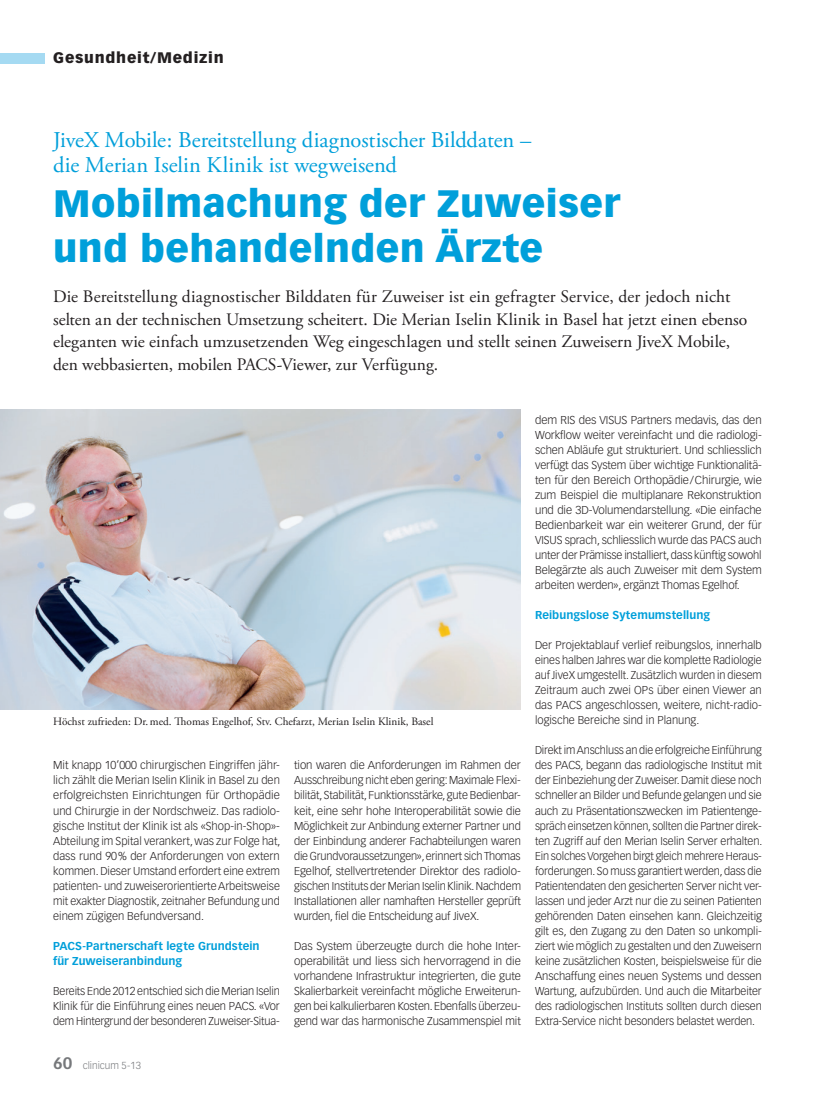
<style>
.page{position:relative;width:815px;height:1099px;background:#fff}
.page>*{position:absolute;margin:0;border:0;box-sizing:border-box;transform-origin:0 0}
.t1{font:900 37.5px/45px "Vectora LT Std";letter-spacing:.01em;color:#009fda}
.t2{font:22.5px/25px "Adobe Garamond Pro";color:#009fda}
.t3{font:17.5px/22.5px "Adobe Garamond Pro";color:#231f20}
.t4{font:900 15px "Vectora LT Std";letter-spacing:.05em;color:#231f20}
.t5{font:300 11.25px/15px "Vectora LT Std";letter-spacing:-.01em;color:#231f20;text-align:justify}
.t6{font:700 11.25px/15px "Vectora LT Std";letter-spacing:.005em;color:#009fda}
.t7{font:11.25px "Adobe Garamond Pro";color:#231f20}
.t8{font:300 10px "Vectora LH";color:#76787b}
.s1{font-weight:700;font-size:16.25px}
</style>
<div class="page">
<div style="left:0;top:53px;width:45px;height:10px;background:#a5daf2"></div>
<img style="left:0;top:409px;width:521px;height:300px">
<h3 class="t4" style="left:53px;top:49px;width:172px">Gesundheit/Medizin</h3>
<h2 class="t2" style="left:53px;top:128px;width:480px">JiveX Mobile: Bereitstellung diagnostischer Bilddaten – die Merian Iselin Klinik ist wegweisend</h2>
<h1 class="t1" style="left:53px;top:180px;width:568px">Mobilmachung der Zuweiser und behandelnden Ärzte</h1>
<p class="t3" style="left:53px;top:286px;width:696px">Die Bereitstellung diagnostischer Bilddaten für Zuweiser ist ein gefragter Service, der jedoch nicht selten an der technischen Umsetzung scheitert. Die Merian Iselin Klinik in Basel hat jetzt einen ebenso eleganten wie einfach umzusetzenden Weg eingeschlagen und stellt seinen Zuweisern JiveX Mobile, den webbasierten, mobilen PACS-Viewer, zur Verfügung.</p>
<p class="t7" style="left:53px;top:714px;width:382px">Höchst zufrieden: Dr. med. Thomas Engelhof, Stv. Chefarzt, Merian Iselin Klinik, Basel</p>
<p class="t5" style="left:53px;top:758px;width:229px">Mit knapp 10’000 chirurgischen Eingriffen jähr&shy;lich zählt die Merian Iselin Klinik in Basel zu den erfolgreichsten Einrichtungen für Orthopädie und Chirurgie in der Nordschweiz. Das radiolo&shy;gische Institut der Klinik ist als «Shop-in-Shop»- Abteilung im Spital verankert, was zur Folge hat, dass rund 90% der Anforderungen von extern kommen. Dieser Umstand erfordert eine extrem patienten- und zuweiserorientierte Arbeitsweise mit exakter Diagnostik, zeitnaher Befundung und einem zügigen Befundversand.</p>
<p class="t6" style="left:53px;top:938px;width:208px">PACS-Partnerschaft legte Grundstein für Zuweiseranbindung</p>
<p class="t5" style="left:53px;top:983px;width:228px">Bereits Ende 2012 entschied sich die Merian Iselin Klinik für die Einführung eines neuen PACS. «Vor dem Hintergrund der besonderen Zuweiser-Situa-</p>
<p class="t8" style="left:53px;top:1059px;width:89px"><span class="s1">60</span> clinicum 5-13</p>
<p class="t5" style="left:294px;top:758px;width:228px">tion waren die Anforderungen im Rahmen der Ausschreibung nicht eben gering: Maximale Flexi&shy;bilität, Stabilität, Funktionsstärke, gute Bedienbar&shy;keit, eine sehr hohe Interoperabilität sowie die Möglichkeit zur Anbindung externer Partner und der Einbindung anderer Fachabteilungen waren die Grundvoraussetzungen», erinnert sich Thomas Egelhof, stellvertretender Direktor des radiolo&shy;gischen Instituts der Merian Iselin Klinik. Nachdem Installationen aller namhaften Hersteller geprüft wurden, fiel die Entscheidung auf JiveX.</p>
<p class="t5" style="left:294px;top:938px;width:228px">Das System überzeugte durch die hohe Inter&shy;operabilität und liess sich hervorragend in die vorhandene Infrastruktur integrierten, die gute Skalierbarkeit vereinfacht mögliche Erweiterun&shy;gen bei kalkulierbaren Kosten. Ebenfalls überzeu&shy;gend war das harmonische Zusammenspiel mit</p>
<p class="t5" style="left:535px;top:413px;width:228px">dem RIS des VISUS Partners medavis, das den Workflow weiter vereinfacht und die radiologi&shy;schen Abläufe gut strukturiert. Und schliesslich verfügt das System über wichtige Funktionalitä&shy;ten für den Bereich Orthopädie/Chirurgie, wie zum Beispiel die multiplanare Rekonstruktion und die 3D-Volumendarstellung. «Die einfache Bedienbarkeit war ein weiterer Grund, der für VISUS sprach, schliesslich wurde das PACS auch unter der Prämisse installiert, dass künftig sowohl Belegärzte als auch Zuweiser mit dem System arbeiten werden», ergänzt Thomas Egelhof.</p>
<p class="t6" style="left:535px;top:608px;width:177px">Reibungslose Sytemumstellung</p>
<p class="t5" style="left:535px;top:638px;width:228px">Der Projektablauf verlief reibungslos, innerhalb eines halben Jahres war die komplette Radiologie auf JiveX umgestellt. Zusätzlich wurden in diesem Zeitraum auch zwei OPs über einen Viewer an das PACS angeschlossen, weitere, nicht-radio&shy;logische Bereiche sind in Planung.</p>
<p class="t5" style="left:535px;top:743px;width:229px">Direkt im Anschluss an die erfolgreiche Einführung des PACS, begann das radiologische Institut mit der Einbeziehung der Zuweiser. Damit diese noch schneller an Bilder und Befunde gelangen und sie auch zu Präsentationszwecken im Patientenge&shy;spräch einsetzen können, sollten die Partner direk&shy;ten Zugriff auf den Merian Iselin Server erhalten.<br>Ein solches Vorgehen birgt gleich mehrere Heraus&shy;forderungen. So muss garantiert werden, dass die Patientendaten den gesicherten Server nicht ver&shy;lassen und jeder Arzt nur die zu seinen Patienten gehörenden Daten einsehen kann. Gleichzeitig gilt es, den Zugang zu den Daten so unkompli&shy;ziert wie möglich zu gestalten und den Zuweisern keine zusätzlichen Kosten, beispielsweise für die Anschaffung eines neuen Systems und dessen Wartung, aufzubürden. Und auch die Mitarbeiter des radiologischen Instituts sollten durch diesen Extra-Service nicht besonders belastet werden.</p>
</div>
